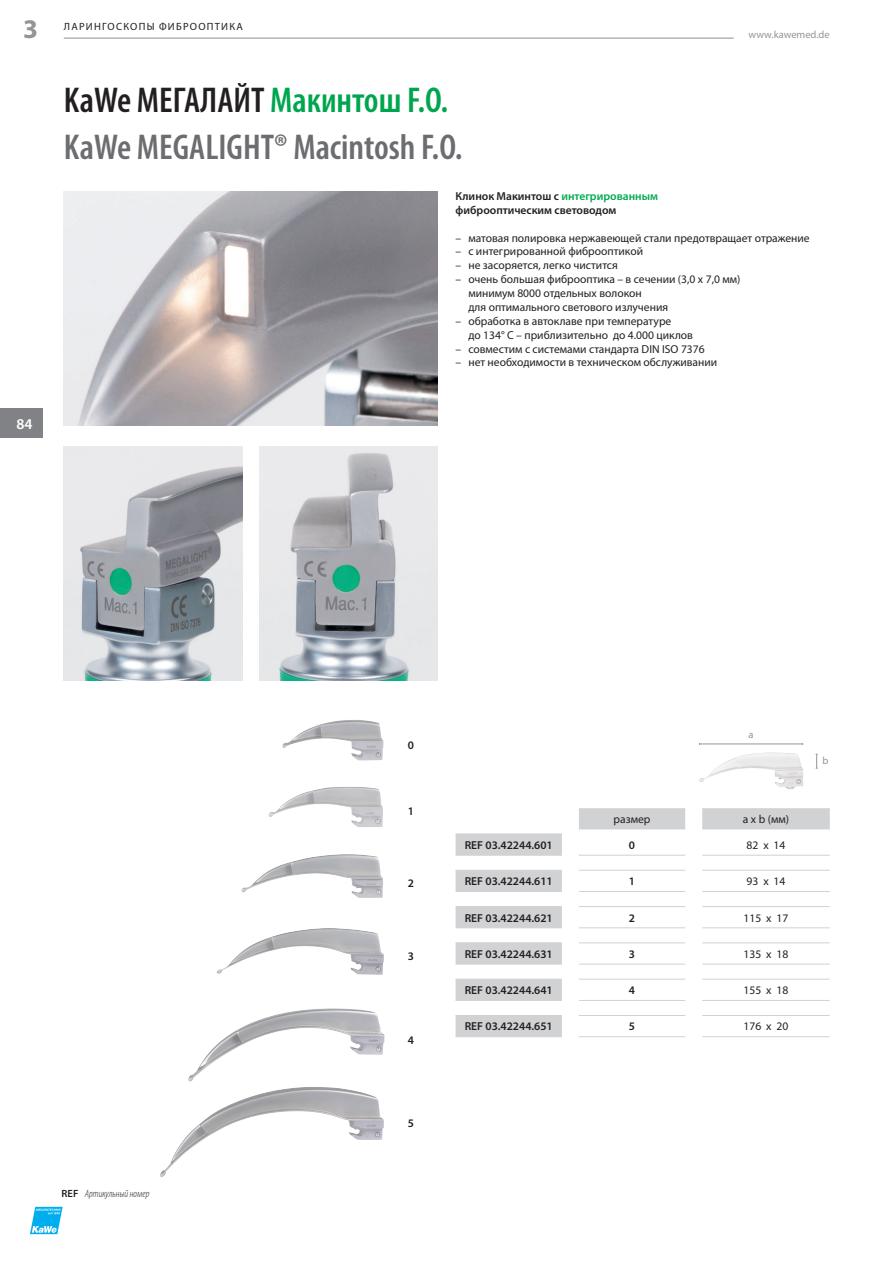
<style>
.page{position:relative;width:893px;height:1263px;background:#fff}
.page>*{position:absolute;margin:0;border:0;box-sizing:border-box;transform-origin:0 0}
.neu__24_pt__Semibold{font:600 condensed 36px "Myriad Pro";color:#6c6d70}
.neu__24_pt__Semibold-2{font:600 condensed 36px "Myriad Pro";color:#231f20}
.t1{font:700 27px "Myriad Pro";color:#939598}
.t2{font:600 15px "Myriad Pro";color:#fff}
._1_6_Tab{font:11.55px/13.8px "Myriad Pro";color:#231f20}
.neu__7_7_pt__Regular{font:600 11.55px "Myriad Pro";color:#231f20}
.neu__7_7_pt__Regular-2{font:11.55px "Myriad Pro";color:#231f20}
.t3{font:10.5px "Myriad Pro";letter-spacing:.12em;color:#231f20}
.t4{font:italic 300 condensed 10.5px "Myriad Pro";color:#231f20}
.t5{font:10.5px "Myriad Pro";color:#939598}
.s1{color:#00a54f}
.s2{font-weight:600;font-style:normal;font-stretch:normal}
.s3{color:#00ab4d}
</style>
<div class="page">
<div style="left:0;top:408px;width:43px;height:30px;background:#808285"></div>
<img style="left:64px;top:191px;width:374px;height:234px">
<img style="left:64px;top:447px;width:178px;height:234px">
<img style="left:259px;top:447px;width:179px;height:234px">
<hr style="left:699px;top:744px;width:104px;height:1px;background:#939598">
<svg style="left:816px;top:754px;width:2px;height:15px"></svg>
<img style="left:699px;top:752px;width:104px;height:37px">
<svg style="left:456px;top:808px;width:374px;height:228px"></svg>
<hr style="left:456px;top:833px;width:106px;height:1px;background:#d1d2d4">
<hr style="left:456px;top:855px;width:106px;height:1px;background:#d1d2d4">
<hr style="left:579px;top:855px;width:106px;height:1px;background:#d1d2d4">
<hr style="left:702px;top:855px;width:128px;height:1px;background:#d1d2d4">
<hr style="left:456px;top:870px;width:106px;height:1px;background:#d1d2d4">
<hr style="left:579px;top:870px;width:106px;height:1px;background:#d1d2d4">
<hr style="left:702px;top:870px;width:128px;height:1px;background:#d1d2d4">
<hr style="left:456px;top:891px;width:106px;height:1px;background:#d1d2d4">
<hr style="left:579px;top:891px;width:106px;height:1px;background:#d1d2d4">
<hr style="left:702px;top:891px;width:128px;height:1px;background:#d1d2d4">
<hr style="left:456px;top:906px;width:106px;height:1px;background:#d1d2d4">
<hr style="left:579px;top:906px;width:106px;height:1px;background:#d1d2d4">
<hr style="left:702px;top:906px;width:128px;height:1px;background:#d1d2d4">
<hr style="left:456px;top:927px;width:106px;height:1px;background:#d1d2d4">
<hr style="left:579px;top:927px;width:106px;height:1px;background:#d1d2d4">
<hr style="left:702px;top:927px;width:128px;height:1px;background:#d1d2d4">
<hr style="left:456px;top:942px;width:106px;height:1px;background:#d1d2d4">
<hr style="left:579px;top:942px;width:106px;height:1px;background:#d1d2d4">
<hr style="left:702px;top:942px;width:128px;height:1px;background:#d1d2d4">
<hr style="left:456px;top:964px;width:106px;height:1px;background:#d1d2d4">
<hr style="left:456px;top:1000px;width:106px;height:1px;background:#d1d2d4">
<hr style="left:579px;top:964px;width:106px;height:1px;background:#d1d2d4">
<hr style="left:579px;top:1000px;width:106px;height:1px;background:#d1d2d4">
<hr style="left:702px;top:964px;width:128px;height:1px;background:#d1d2d4">
<hr style="left:702px;top:1000px;width:128px;height:1px;background:#d1d2d4">
<hr style="left:456px;top:979px;width:106px;height:1px;background:#d1d2d4">
<hr style="left:456px;top:1015px;width:106px;height:1px;background:#d1d2d4">
<hr style="left:456px;top:1036px;width:106px;height:1px;background:#d1d2d4">
<hr style="left:579px;top:979px;width:106px;height:1px;background:#d1d2d4">
<hr style="left:579px;top:1015px;width:106px;height:1px;background:#d1d2d4">
<hr style="left:579px;top:1036px;width:106px;height:1px;background:#d1d2d4">
<hr style="left:702px;top:979px;width:128px;height:1px;background:#d1d2d4">
<hr style="left:702px;top:1015px;width:128px;height:1px;background:#d1d2d4">
<hr style="left:702px;top:1036px;width:128px;height:1px;background:#d1d2d4">
<img style="left:160px;top:1087px;width:224px;height:90px">
<img style="left:188px;top:1008px;width:196px;height:74px">
<img style="left:217px;top:928px;width:167px;height:47px">
<img style="left:241px;top:854px;width:142px;height:44px">
<img style="left:268px;top:787px;width:115px;height:40px">
<img style="left:282px;top:720px;width:101px;height:40px">
<hr style="left:64px;top:38px;width:670px;height:1px;background:#939598">
<svg style="left:30px;top:1207px;width:33px;height:27px"></svg>
<h2 class="t1" style="left:23px;top:14px;width:16px">3</h2>
<p class="t5" style="left:748px;top:29px;width:83px">www.kawemed.de</p>
<p class="t3" style="left:64px;top:21px;width:181px">ЛАРИНГОСКОПЫ ФИБРООПТИКА</p>
<p class="neu__24_pt__Semibold-2" style="left:64px;top:80px;width:386px">KaWe МЕГАЛАЙТ <span class="s1">Макинтош F.O.</span></p>
<p class="neu__24_pt__Semibold" style="left:64px;top:127px;width:400px">KaWe MEGALIGHT® Macintosh F.O.</p>
<p class="t2" style="left:16px;top:414px;width:18px">84</p>
<p class="t4" style="left:62px;top:1188px;width:89px"><span class="s2">REF</span> Артикульный номер</p>
<p class="neu__7_7_pt__Regular" style="left:456px;top:189px;width:204px">Клинок Макинтош c <span class="s3">интегрированным</span></p>
<p class="neu__7_7_pt__Regular" style="left:456px;top:203px;width:162px">фиброоптическим световодом</p>
<p class="_1_6_Tab" style="left:456px;top:231px;width:356px">– матовая полировка нержавеющей стали предотвращает отражение</p>
<p class="_1_6_Tab" style="left:456px;top:245px;width:189px">– с интегрированной фиброоптикой</p>
<p class="_1_6_Tab" style="left:456px;top:259px;width:164px">– не засоряется, легко чистится</p>
<p class="_1_6_Tab" style="left:468px;top:273px;width:274px;text-indent:-13px">– очень большая фиброоптика – в сечении (3,0 x 7,0 мм) минимум 8000 отдельных волокон<br>для оптимального светового излучения</p>
<p class="_1_6_Tab" style="left:468px;top:314px;width:226px;text-indent:-13px">– обработка в автоклаве при температуре<br>до 134° C – приблизительно до 4.000 циклов</p>
<p class="_1_6_Tab" style="left:456px;top:342px;width:251px">– совместим с системами стандарта DIN ISO 7376</p>
<p class="_1_6_Tab" style="left:456px;top:356px;width:263px">– нет необходимости в техническом обслуживании</p>
<p class="neu__7_7_pt__Regular" style="left:408px;top:738px;width:8px">0</p>
<p class="neu__7_7_pt__Regular" style="left:408px;top:803px;width:8px">1</p>
<p class="neu__7_7_pt__Regular" style="left:408px;top:876px;width:8px">2</p>
<p class="neu__7_7_pt__Regular" style="left:408px;top:949px;width:8px">3</p>
<p class="neu__7_7_pt__Regular" style="left:408px;top:1033px;width:8px">4</p>
<p class="neu__7_7_pt__Regular" style="left:408px;top:1116px;width:8px">5</p>
<p class="t5" style="left:748px;top:728px;width:7px">a</p>
<p class="neu__7_7_pt__Regular-2" style="left:614px;top:813px;width:38px">размер</p>
<p class="neu__7_7_pt__Regular-2" style="left:743px;top:813px;width:48px">a x b (мм)</p>
<p class="neu__7_7_pt__Regular" style="left:465px;top:838px;width:90px">REF 03.42244.601</p>
<p class="neu__7_7_pt__Regular" style="left:629px;top:838px;width:8px">0</p>
<p class="_1_6_Tab" style="left:747px;top:838px;width:40px">82 x 14</p>
<p class="neu__7_7_pt__Regular" style="left:465px;top:874px;width:90px">REF 03.42244.611</p>
<p class="neu__7_7_pt__Regular" style="left:629px;top:874px;width:8px">1</p>
<p class="_1_6_Tab" style="left:747px;top:875px;width:40px">93 x 14</p>
<p class="neu__7_7_pt__Regular" style="left:465px;top:910px;width:90px">REF 03.42244.621</p>
<p class="neu__7_7_pt__Regular" style="left:629px;top:910px;width:8px">2</p>
<p class="_1_6_Tab" style="left:744px;top:911px;width:46px">115 x 17</p>
<p class="neu__7_7_pt__Regular" style="left:465px;top:946px;width:90px">REF 03.42244.631</p>
<p class="neu__7_7_pt__Regular" style="left:629px;top:946px;width:8px">3</p>
<p class="_1_6_Tab" style="left:744px;top:947px;width:46px">135 x 18</p>
<p class="neu__7_7_pt__Regular" style="left:465px;top:983px;width:90px">REF 03.42244.641</p>
<p class="neu__7_7_pt__Regular" style="left:629px;top:983px;width:8px">4</p>
<p class="_1_6_Tab" style="left:744px;top:983px;width:46px">155 x 18</p>
<p class="neu__7_7_pt__Regular" style="left:465px;top:1019px;width:90px">REF 03.42244.651</p>
<p class="neu__7_7_pt__Regular" style="left:629px;top:1019px;width:8px">5</p>
<p class="_1_6_Tab" style="left:744px;top:1020px;width:46px">176 x 20</p>
<p class="t5" style="left:823px;top:755px;width:7px">b</p>
</div>
